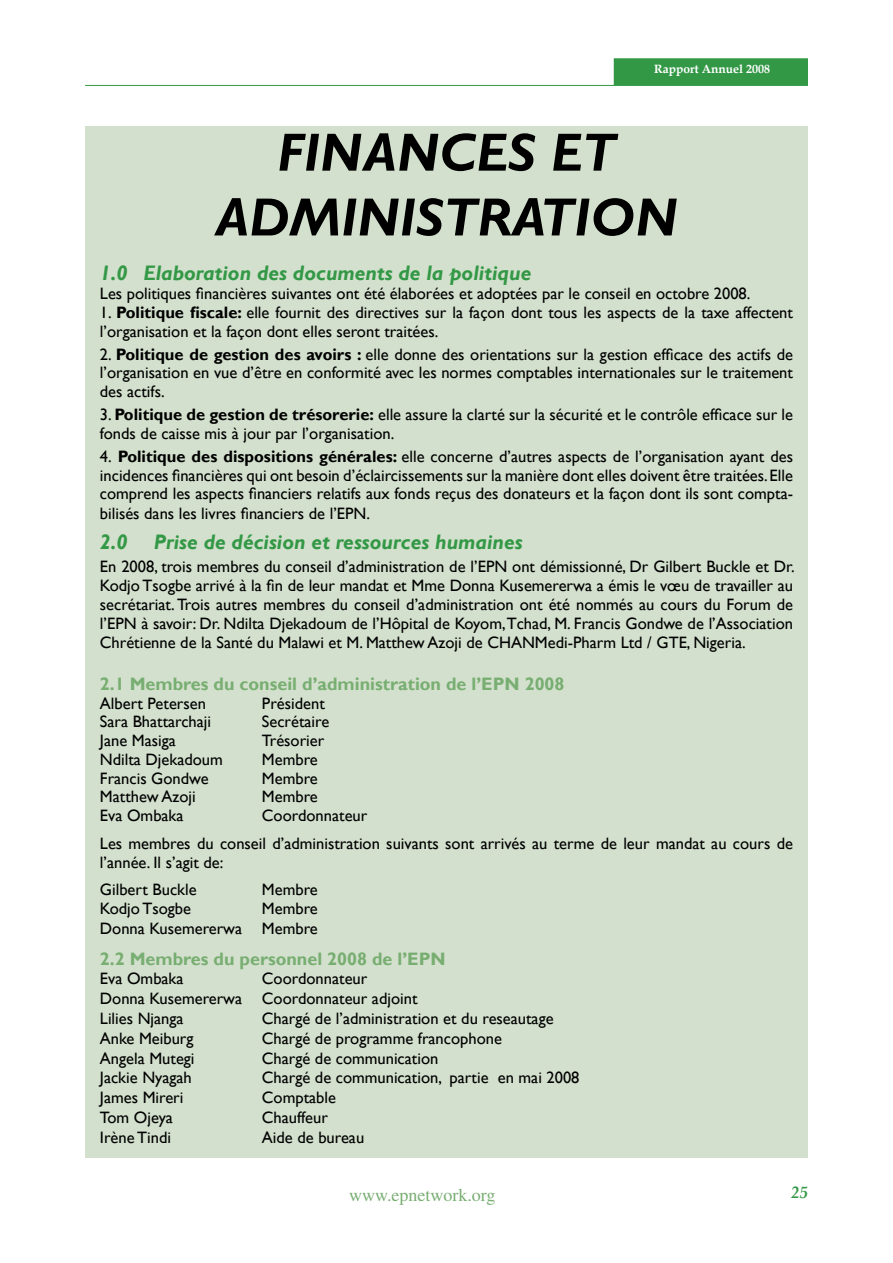
<style>
.page{position:relative;width:893px;height:1263px;background:#fff}
.page>*{position:absolute;margin:0;border:0;box-sizing:border-box;transform-origin:0 0}
.t1{font:italic 700 54px/64.8px "Gill Sans";color:#000;text-align:center}
.t2{font:italic 700 21px "Gill Sans";color:#339846}
.t3{font:700 18px "Gill Sans";color:#78ae72}
.t4{font:18px "Times";color:#78ae72}
.t5{font:16.5px/19px "Gill Sans";color:#000}
.t6{font:italic 700 16.5px "Book Antiqua";color:#339846}
.t7{font:700 12px "Book Antiqua";color:#fff}
.s1{font-weight:700}
</style>
<div class="page">
<hr style="left:85px;top:85px;width:723px;height:1px;background:#339846">
<div style="left:614px;top:58px;width:194px;height:27px;background:#339846;border:2px solid #339846"></div>
<div style="left:85px;top:126px;width:723px;height:1032px;background:#d3e0cd"></div>
<p class="t7" style="left:654px;top:61px;width:117px">Rapport Annuel 2008</p>
<h1 class="t1" style="left:216px;top:122px;width:463px">FINANCES ET<br>ADMINISTRATION</h1>
<p class="t2" style="left:100px;top:261px;width:433px">1.0 Elaboration des documents de la politique</p>
<p class="t5" style="left:100px;top:284px;width:652px">Les politiques financières suivantes ont été élaborées et adoptées par le conseil en octobre 2008.</p>
<p class="t5" style="left:100px;top:303px;width:695px">1. <span class="s1">Politique fiscale:</span> elle fournit des directives sur la façon dont tous les aspects de la taxe affectent l’organisation et la façon dont elles seront traitées.</p>
<p class="t5" style="left:100px;top:345px;width:695px;text-align:justify">2. <span class="s1">Politique de gestion des avoirs :</span> elle donne des orientations sur la gestion efficace des actifs de l’organisation en vue d’être en conformité avec les normes comptables internationales sur le traitement des actifs.</p>
<p class="t5" style="left:100px;top:406px;width:695px">3. <span class="s1">Politique de gestion de trésorerie:</span> elle assure la clarté sur la sécurité et le contrôle efficace sur le fonds de caisse mis à jour par l’organisation.</p>
<p class="t5" style="left:100px;top:447px;width:695px;text-align:justify">4. <span class="s1">Politique des dispositions générales:</span> elle concerne d’autres aspects de l’organisation ayant des incidences financières qui ont besoin d’éclaircissements sur la manière dont elles doivent être traitées. Elle comprend les aspects financiers relatifs aux fonds reçus des donateurs et la façon dont ils sont compta&shy;bilisés dans les livres financiers de l’EPN.</p>
<p class="t2" style="left:100px;top:529px;width:424px">2.0 Prise de décision et ressources humaines</p>
<p class="t5" style="left:100px;top:557px;width:696px;text-align:justify">En 2008, trois membres du conseil d’administration de l’EPN ont démissionné, Dr Gilbert Buckle et Dr.<br>Kodjo Tsogbe arrivé à la fin de leur mandat et Mme Donna Kusemererwa a émis le vœu de travailler au secrétariat. Trois autres membres du conseil d’administration ont été nommés au cours du Forum de l’EPN à savoir: Dr. Ndilta Djekadoum de l’Hôpital de Koyom, Tchad, M. Francis Gondwe de l’Association Chrétienne de la Santé du Malawi et M. Matthew Azoji de CHANMedi-Pharm Ltd / GTE, Nigeria.</p>
<p class="t3" style="left:100px;top:673px;width:466px">2.1 Membres du conseil d’administration de l’EPN 2008</p>
<p class="t5" style="left:100px;top:694px;width:108px">Albert Petersen</p>
<p class="t5" style="left:262px;top:694px;width:64px">Président</p>
<p class="t5" style="left:100px;top:712px;width:113px">Sara Bhattarchaji</p>
<p class="t5" style="left:262px;top:712px;width:69px">Secrétaire</p>
<p class="t5" style="left:100px;top:731px;width:77px">Jane Masiga</p>
<p class="t5" style="left:262px;top:731px;width:64px">Trésorier</p>
<p class="t5" style="left:100px;top:750px;width:124px">Ndilta Djekadoum</p>
<p class="t5" style="left:262px;top:750px;width:57px">Membre</p>
<p class="t5" style="left:100px;top:769px;width:110px">Francis Gondwe</p>
<p class="t5" style="left:262px;top:769px;width:57px">Membre</p>
<p class="t5" style="left:100px;top:787px;width:97px">Matthew Azoji</p>
<p class="t5" style="left:262px;top:787px;width:57px">Membre</p>
<p class="t5" style="left:100px;top:806px;width:85px">Eva Ombaka</p>
<p class="t5" style="left:100px;top:802px;width:695px;line-height:27.8px;text-indent:162px">Coordonnateur<br>Les membres du conseil d’administration suivants sont arrivés au terme de leur mandat au cours de</p>
<p class="t5" style="left:100px;top:848px;width:125px;line-height:27.8px">l’année. Il s’agit de:<br>Gilbert Buckle</p>
<p class="t5" style="left:262px;top:880px;width:57px">Membre</p>
<p class="t5" style="left:100px;top:899px;width:93px">Kodjo Tsogbe</p>
<p class="t5" style="left:100px;top:899px;width:219px;line-height:19.8px;text-align:right">Membre<br>Donna Kusemererwa Membre</p>
<p class="t3" style="left:100px;top:947px;width:347px">2.2 Membres du personnel 2008 de l’EPN</p>
<p class="t5" style="left:100px;top:969px;width:85px">Eva Ombaka</p>
<p class="t5" style="left:100px;top:969px;width:319px;line-height:19.8px;text-indent:162px">Coordonnateur<br>Donna Kusemererwa Coordonnateur adjoint<br>Lilies Njanga</p>
<p class="t5" style="left:262px;top:1009px;width:293px">Chargé de l’administration et du reseautage</p>
<p class="t5" style="left:100px;top:1029px;width:95px">Anke Meiburg</p>
<p class="t5" style="left:262px;top:1029px;width:242px">Chargé de programme francophone</p>
<p class="t5" style="left:100px;top:1049px;width:96px">Angela Mutegi</p>
<p class="t5" style="left:262px;top:1049px;width:178px">Chargé de communication</p>
<p class="t5" style="left:100px;top:1068px;width:93px">Jackie Nyagah</p>
<p class="t5" style="left:262px;top:1068px;width:319px">Chargé de communication, partie en mai 2008</p>
<p class="t5" style="left:100px;top:1088px;width:85px">James Mireri</p>
<p class="t5" style="left:262px;top:1088px;width:76px">Comptable</p>
<p class="t5" style="left:100px;top:1108px;width:75px">Tom Ojeya</p>
<p class="t5" style="left:262px;top:1108px;width:67px">Chauffeur</p>
<p class="t5" style="left:100px;top:1128px;width:73px">Irène Tindi</p>
<p class="t5" style="left:262px;top:1128px;width:104px">Aide de bureau</p>
<p class="t4" style="left:349px;top:1184px;width:148px">www.epnetwork.org</p>
<p class="t6" style="left:791px;top:1181px;width:18px">25</p>
</div>
